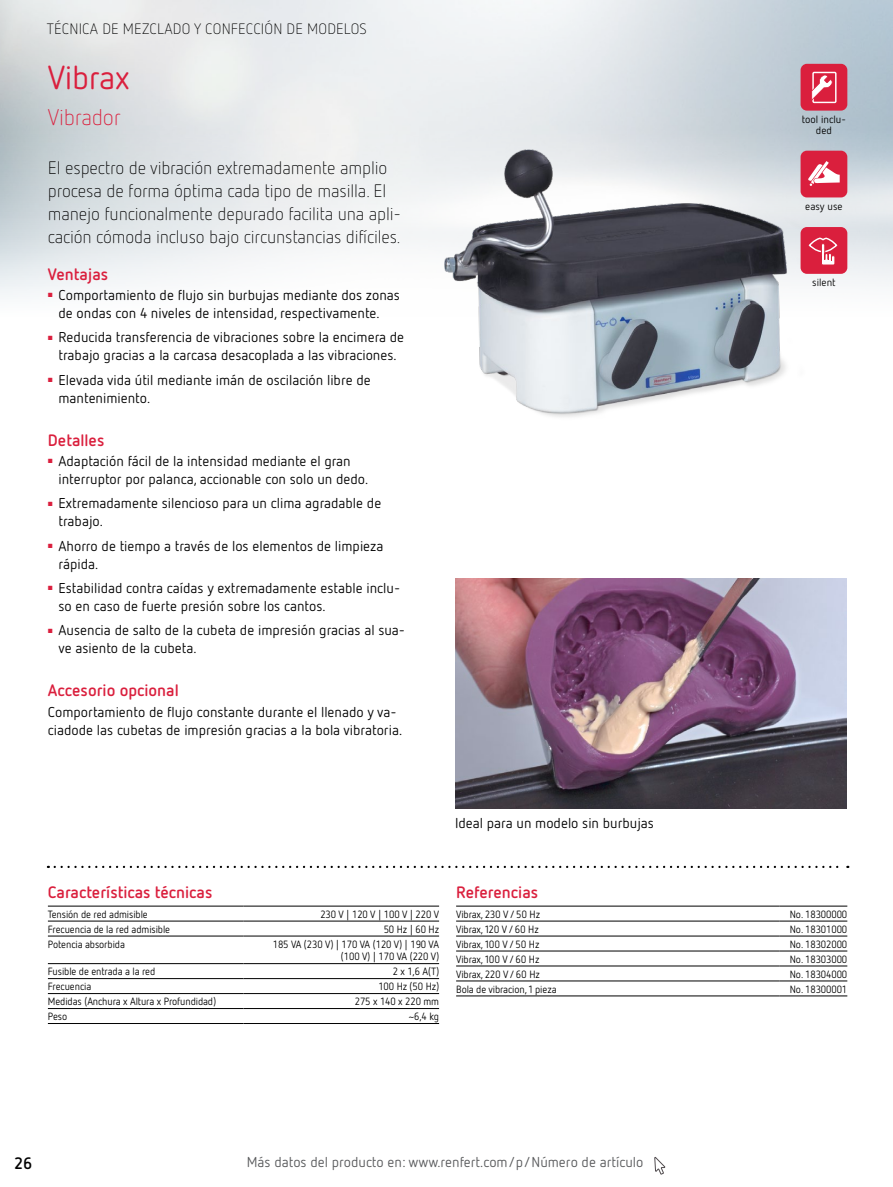
<style>
.page{position:relative;width:893px;height:1187px;background:#fff}
.page>*{position:absolute;margin:0;border:0;box-sizing:border-box;transform-origin:0 0}
.t1{font:33px "Netto Pro";letter-spacing:-.01em;color:#da1f3d}
.t2{font:300 22.5px "Netto Pro";letter-spacing:-.01em;color:#da1f3d}
.t3{font:300 18px/23.2px "Netto Pro";letter-spacing:-.01em;color:#000}
.t4{font:700 16.5px "Netto Pro";color:#da1f3d}
.t5{font:700 16.5px "Netto Pro";color:#000}
.t6{font:300 15px "Netto Pro";letter-spacing:.01em;color:#000}
.t7{font:14.25px/18px "Netto Pro";color:#000}
.t8{font:14.25px "Netto Pro";color:#58595b}
.t9{font:10.5px/12.6px "Netto Pro";letter-spacing:-.01em;color:#000;text-align:right;scale:.96 1}
.t10{font:10.5px/10.5px "Netto Pro";letter-spacing:-.01em;color:#000;text-align:center}
</style>
<div class="page">
<hr style="left:48px;top:905px;width:195px;height:1px;background:#000">
<hr style="left:243px;top:905px;width:196px;height:1px;background:#000">
<hr style="left:48px;top:920px;width:195px;height:1px;background:#000">
<hr style="left:243px;top:920px;width:196px;height:1px;background:#000">
<hr style="left:48px;top:935px;width:195px;height:1px;background:#000">
<hr style="left:243px;top:935px;width:196px;height:1px;background:#000">
<hr style="left:48px;top:963px;width:195px;height:1px;background:#000">
<hr style="left:243px;top:963px;width:196px;height:1px;background:#000">
<hr style="left:48px;top:978px;width:195px;height:1px;background:#000">
<hr style="left:243px;top:978px;width:196px;height:1px;background:#000">
<hr style="left:48px;top:993px;width:195px;height:1px;background:#000">
<hr style="left:243px;top:993px;width:196px;height:1px;background:#000">
<hr style="left:48px;top:1008px;width:195px;height:1px;background:#000">
<hr style="left:48px;top:1023px;width:195px;height:1px;background:#000">
<hr style="left:243px;top:1008px;width:196px;height:1px;background:#000">
<hr style="left:243px;top:1023px;width:196px;height:1px;background:#000">
<hr style="left:456px;top:905px;width:323px;height:1px;background:#000">
<hr style="left:779px;top:905px;width:68px;height:1px;background:#000">
<hr style="left:456px;top:920px;width:323px;height:1px;background:#000">
<hr style="left:779px;top:920px;width:68px;height:1px;background:#000">
<hr style="left:456px;top:935px;width:323px;height:1px;background:#000">
<hr style="left:779px;top:935px;width:68px;height:1px;background:#000">
<hr style="left:456px;top:950px;width:323px;height:1px;background:#000">
<hr style="left:779px;top:950px;width:68px;height:1px;background:#000">
<hr style="left:456px;top:965px;width:323px;height:1px;background:#000">
<hr style="left:779px;top:965px;width:68px;height:1px;background:#000">
<hr style="left:456px;top:980px;width:323px;height:1px;background:#000">
<hr style="left:456px;top:995px;width:323px;height:1px;background:#000">
<hr style="left:779px;top:980px;width:68px;height:1px;background:#000">
<hr style="left:779px;top:995px;width:68px;height:1px;background:#000">
<img style="left:361px;top:28px;width:506px;height:391px">
<div style="left:800px;top:64px;width:47px;height:47px;background:#da1f3d;border-radius:6px"></div>
<div style="left:812px;top:72px;width:24px;height:31px;border:1px solid #fff"></div>
<svg style="left:811px;top:75px;width:22px;height:26px"></svg>
<div style="left:800px;top:151px;width:47px;height:46px;background:#da1f3d;border-radius:6px"></div>
<svg style="left:808px;top:161px;width:32px;height:25px"></svg>
<div style="left:800px;top:227px;width:47px;height:47px;background:#da1f3d;border-radius:6px"></div>
<svg style="left:808px;top:237px;width:30px;height:28px"></svg>
<img style="left:455px;top:578px;width:391px;height:230px">
<svg style="left:654px;top:1157px;width:12px;height:18px"></svg>
<svg style="left:55px;top:865px;width:793px;height:3px"></svg>
<p class="t6" style="left:47px;top:19px;width:321px">TÉCNICA DE MEZCLADO Y CONFECCIÓN DE MODELOS</p>
<h1 class="t1" style="left:48px;top:57px;width:83px">Vibrax</h1>
<h2 class="t2" style="left:48px;top:103px;width:75px">Vibrador</h2>
<p class="t3" style="left:48px;top:155px;width:355px">El espectro de vibración extremadamente amplio procesa de forma óptima cada tipo de masilla. El manejo funcionalmente depurado facilita una apli&shy;cación cómoda incluso bajo circunstancias difíciles.</p>
<p class="t4" style="left:48px;top:263px;width:62px">Ventajas</p>
<p class="t7" style="left:59px;top:285px;width:343px;text-indent:-11px"><sup>■</sup> Comportamiento de flujo sin burbujas mediante dos zonas de ondas con 4 niveles de intensidad, respectivamente.</p>
<p class="t7" style="left:48px;top:328px;width:358px;text-align:center"><sup>■</sup> Reducida transferencia de vibraciones sobre la encimera de trabajo gracias a la carcasa desacoplada a las vibraciones.</p>
<p class="t7" style="left:59px;top:370px;width:314px;text-indent:-11px"><sup>■</sup> Elevada vida útil mediante imán de oscilación libre de mantenimiento.</p>
<p class="t4" style="left:48px;top:429px;width:58px">Detalles</p>
<p class="t7" style="left:59px;top:451px;width:311px;text-indent:-11px"><sup>■</sup> Adaptación fácil de la intensidad mediante el gran interruptor por palanca, accionable con solo un dedo.</p>
<p class="t7" style="left:59px;top:493px;width:324px;text-indent:-11px"><sup>■</sup> Extremadamente silencioso para un clima agradable de trabajo.</p>
<p class="t7" style="left:59px;top:536px;width:327px;text-indent:-11px"><sup>■</sup> Ahorro de tiempo a través de los elementos de limpieza rápida.</p>
<p class="t7" style="left:59px;top:578px;width:343px;text-indent:-11px"><sup>■</sup> Estabilidad contra caídas y extremadamente estable inclu&shy;so en caso de fuerte presión sobre los cantos.</p>
<p class="t7" style="left:59px;top:621px;width:348px;text-indent:-11px"><sup>■</sup> Ausencia de salto de la cubeta de impresión gracias al sua&shy;ve asiento de la cubeta.</p>
<p class="t4" style="left:48px;top:679px;width:132px">Accesorio opcional</p>
<p class="t7" style="left:48px;top:702px;width:356px">Comportamiento de flujo constante durante el llenado y va&shy;ciadode las cubetas de impresión gracias a la bola vibratoria.</p>
<p class="t10" style="left:802px;top:114px;width:46px">tool inclu&shy;ded</p>
<p class="t10" style="left:805px;top:200px;width:39px">easy use</p>
<p class="t10" style="left:812px;top:277px;width:25px">silent</p>
<p class="t7" style="left:455px;top:813px;width:200px">Ideal para un modelo sin burbujas</p>
<p class="t4" style="left:48px;top:880px;width:166px">Características técnicas</p>
<p class="t9" style="left:48px;top:907px;width:106px">Tensión de red admisible</p>
<p class="t9" style="left:320px;top:907px;width:125px">230 V | 120 V | 100 V | 220 V</p>
<p class="t9" style="left:48px;top:922px;width:129px">Frecuencia de la red admisible</p>
<p class="t9" style="left:384px;top:922px;width:59px">50 Hz | 60 Hz</p>
<p class="t9" style="left:48px;top:937px;width:82px">Potencia absorbida</p>
<p class="t9" style="left:273px;top:937px;width:175px">185 VA (230 V) | 170 VA (120 V) | 190 VA (100 V) | 170 VA (220 V)</p>
<p class="t9" style="left:48px;top:964px;width:113px">Fusible de entrada a la red</p>
<p class="t9" style="left:393px;top:964px;width:50px">2 x 1,6 A(T)</p>
<p class="t9" style="left:48px;top:979px;width:47px">Frecuencia</p>
<p class="t9" style="left:378px;top:979px;width:65px">100 Hz (50 Hz)</p>
<p class="t9" style="left:48px;top:994px;width:177px">Medidas (Anchura x Altura x Profundidad)</p>
<p class="t9" style="left:355px;top:994px;width:89px">275 x 140 x 220 mm</p>
<p class="t9" style="left:48px;top:1009px;width:22px">Peso</p>
<p class="t9" style="left:409px;top:1009px;width:33px">~6,4 kg</p>
<p class="t4" style="left:456px;top:880px;width:84px">Referencias</p>
<p class="t9" style="left:456px;top:907px;width:89px">Vibrax, 230 V / 50 Hz</p>
<p class="t9" style="left:790px;top:907px;width:61px">No. 18300000</p>
<p class="t9" style="left:456px;top:922px;width:88px">Vibrax, 120 V / 60 Hz</p>
<p class="t9" style="left:790px;top:922px;width:61px">No. 18301000</p>
<p class="t9" style="left:456px;top:937px;width:88px">Vibrax, 100 V / 50 Hz</p>
<p class="t9" style="left:790px;top:937px;width:61px">No. 18302000</p>
<p class="t9" style="left:456px;top:952px;width:88px">Vibrax, 100 V / 60 Hz</p>
<p class="t9" style="left:790px;top:952px;width:61px">No. 18303000</p>
<p class="t9" style="left:456px;top:967px;width:89px">Vibrax, 220 V / 60 Hz</p>
<p class="t9" style="left:790px;top:967px;width:61px">No. 18304000</p>
<p class="t9" style="left:456px;top:982px;width:106px">Bola de vibracion, 1 pieza</p>
<p class="t9" style="left:790px;top:982px;width:61px">No. 18300001</p>
<p class="t5" style="left:15px;top:1151px;width:19px">26</p>
<p class="t8" style="left:247px;top:1152px;width:398px">Más datos del producto en: www.renfert.com/p/Número de artículo</p>
</div>
